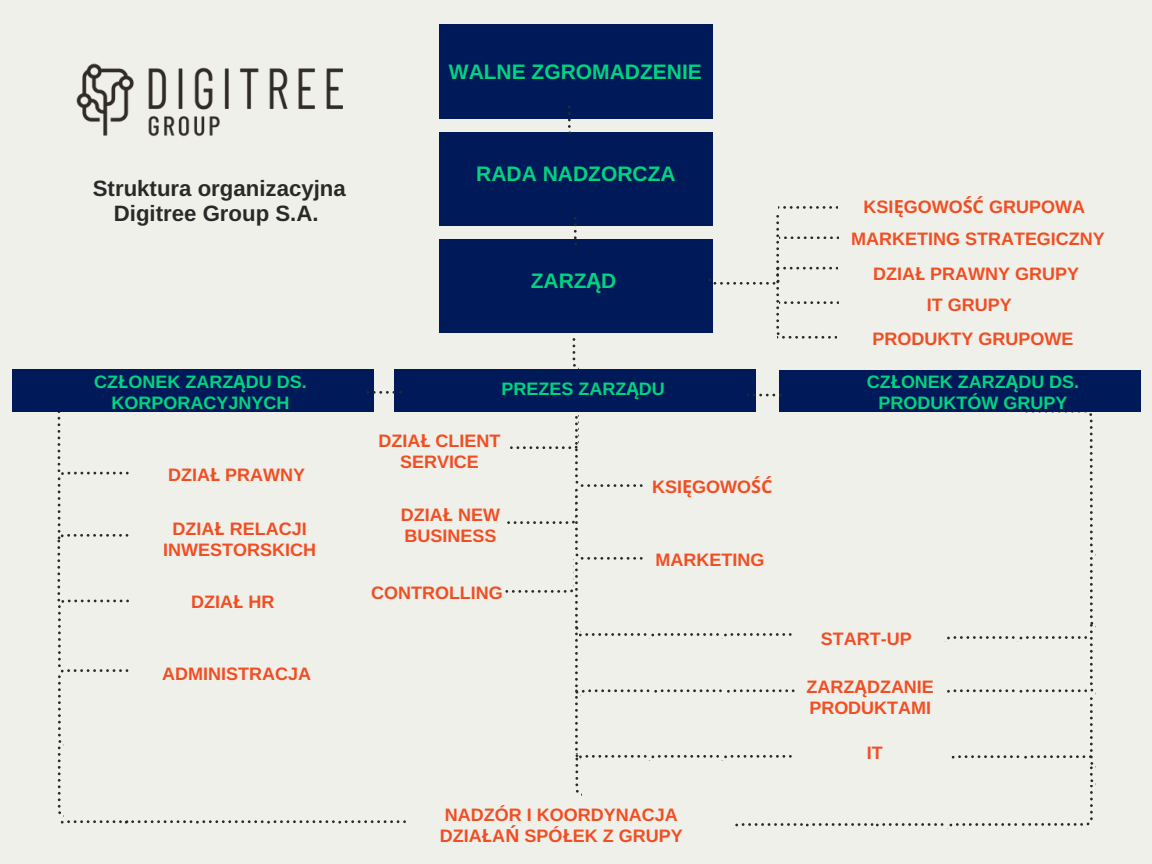
<style>
.page{position:relative;width:1152px;height:864px;background:#f0f0ea}
.page>*{position:absolute;margin:0;border:0;box-sizing:border-box;transform-origin:0 0}
.t1{font:700 22.2px/25.2px "Arimo";color:#292929;text-align:center}
.t2{font:700 21px "Arimo";color:#00d381}
.t3{font:700 18px/21.3px "Arimo";color:#f04e23}
.t4{font:700 18px/20.7px "Arimo";color:#00d381;text-align:center}
.s1{font-family:"Noto Sans"}
</style>
<div class="page">
<div style="left:439px;top:25px;width:273px;height:93px;background:#001958"></div>
<div style="left:12px;top:370px;width:361px;height:41px;background:#001958"></div>
<div style="left:440px;top:132px;width:273px;height:94px;background:#001958"></div>
<div style="left:440px;top:239px;width:273px;height:93px;background:#001958"></div>
<div style="left:779px;top:370px;width:361px;height:42px;background:#001958"></div>
<svg style="left:57px;top:405px;width:349px;height:419px"></svg>
<img style="left:76px;top:63px;width:267px;height:74px">
<div style="left:395px;top:370px;width:361px;height:41px;background:#001958"></div>
<svg style="left:573px;top:338px;width:5px;height:32px"></svg>
<svg style="left:368px;top:369px;width:33px;height:25px"></svg>
<svg style="left:708px;top:206px;width:131px;height:190px"></svg>
<svg style="left:574px;top:217px;width:3px;height:29px"></svg>
<svg style="left:568px;top:105px;width:5px;height:29px"></svg>
<svg style="left:506px;top:411px;width:590px;height:418px"></svg>
<p class="t2" style="left:449px;top:60px;width:254px">WALNE ZGROMADZENIE</p>
<p class="t1" style="left:93px;top:175px;width:254px">Struktura organizacyjna<br>Digitree Group S.A.</p>
<p class="t2" style="left:476px;top:162px;width:201px">RADA NADZORCZA</p>
<p class="t2" style="left:531px;top:269px;width:87px">ZARZ<span class="s1">Ą</span>D</p>
<p class="t4" style="left:94px;top:371px;width:214px">CZ<span class="s1">Ł</span>ONEK ZARZ<span class="s1">Ą</span>DU DS.<br>KORPORACYJNYCH</p>
<p class="t3" style="left:168px;top:464px;width:139px">DZIA<span class="s1">Ł</span> PRAWNY</p>
<p class="t3" style="left:163px;top:518px;width:154px;text-align:center">DZIA<span class="s1">Ł</span> RELACJI<br>INWESTORSKICH</p>
<p class="t3" style="left:191px;top:591px;width:85px">DZIA<span class="s1">Ł</span> HR</p>
<p class="t3" style="left:162px;top:663px;width:150px">ADMINISTRACJA</p>
<p class="t4" style="left:502px;top:379px;width:165px">PREZES ZARZ<span class="s1">Ą</span>DU</p>
<p class="t3" style="left:378px;top:430px;width:124px;text-align:center">DZIA<span class="s1">Ł</span> CLIENT<br>SERVICE</p>
<p class="t3" style="left:401px;top:504px;width:101px">DZIA<span class="s1">Ł</span> NEW<br>BUSINESS</p>
<p class="t3" style="left:371px;top:582px;width:133px">CONTROLLING</p>
<p class="t3" style="left:652px;top:476px;width:122px">KSI<span class="s1">Ę</span>GOWO<span class="s1">ŚĆ</span></p>
<p class="t3" style="left:655px;top:549px;width:110px">MARKETING</p>
<p class="t3" style="left:440px;top:804px;width:244px">NADZÓR I KOORDYNACJA<br>DZIA<span class="s1">Ł</span>A<span class="s1">Ń</span> SPÓ<span class="s1">Ł</span>EK Z GRUPY</p>
<p class="t3" style="left:851px;top:190px;width:255px;line-height:32.2px;text-align:center">KSI<span class="s1">Ę</span>GOWO<span class="s1">ŚĆ</span> GRUPOWA<br>MARKETING STRATEGICZNY</p>
<p class="t3" style="left:927px;top:259px;width:154px;line-height:30.9px;text-indent:-54px">DZIA<span class="s1">Ł</span> PRAWNY GRUPY<br>IT GRUPY</p>
<p class="t3" style="left:873px;top:328px;width:202px">PRODUKTY GRUPOWE</p>
<p class="t4" style="left:867px;top:371px;width:214px">CZ<span class="s1">Ł</span>ONEK ZARZ<span class="s1">Ą</span>DU DS.<br>PRODUKTÓW GRUPY</p>
<p class="t3" style="left:821px;top:628px;width:92px">START-UP</p>
<p class="t3" style="left:807px;top:676px;width:129px">ZARZ<span class="s1">Ą</span>DZANIE<br>PRODUKTAMI</p>
<p class="t3" style="left:867px;top:742px;width:17px">IT</p>
</div>
